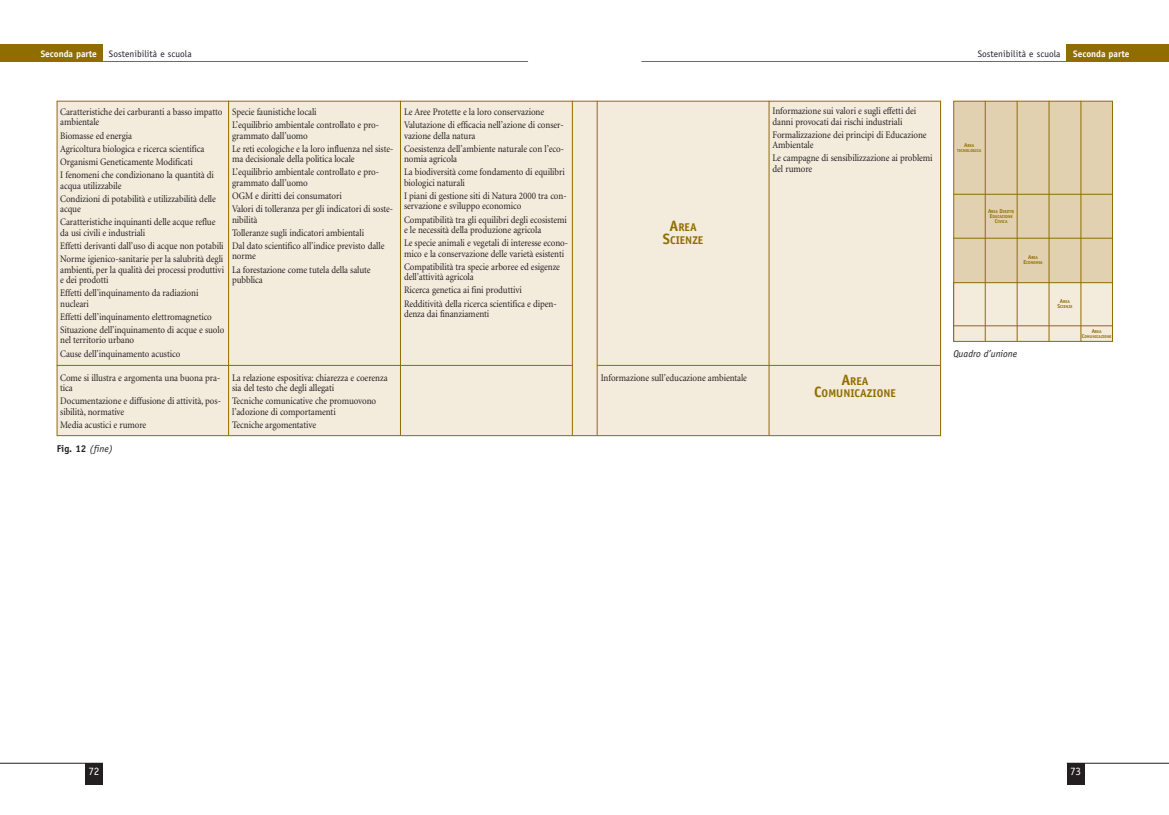
<style>
.page{position:relative;width:1169px;height:815px;background:#fff}
.page>*{position:absolute;margin:0;border:0;box-sizing:border-box;transform-origin:0 0}
.t1{font:700 11.25px/12.5px "Officina Sans";color:#906d00;text-align:center}
.t2{font:11.25px "Officina Sans";color:#fff}
.t3{font:10px/13.2px "Minion";letter-spacing:-.01em;color:#231f20;scale:.9 1}
.t4{font:italic 9.88px "Officina Sans";color:#231f20}
.t5{font:700 9.88px "Officina Sans";color:#231f20}
.t6{font:9.38px "Officina Sans";letter-spacing:.005em;color:#231f20}
.t7{font:700 9.38px "Officina Sans";letter-spacing:-.005em;color:#fff}
.t8{font:700 4.25px/5px "Officina Sans";letter-spacing:-.01em;color:#906d00;text-align:center}
.t9{font:700 4.12px/5px "Officina Sans";letter-spacing:-.005em;color:#906d00;text-align:center}
.s1{font-weight:400;font-style:italic}
.s2{font-size:15px}
.s3{font-size:5.62px}
.s4{font-size:5.5px}
</style>
<div class="page">
<div style="left:57px;top:101px;width:883px;height:335px;background:#f3ebdc"></div>
<hr style="left:228px;top:101px;width:1px;height:334px;background:#906d00">
<hr style="left:400px;top:101px;width:1px;height:334px;background:#906d00">
<hr style="left:572px;top:101px;width:1px;height:334px;background:#906d00">
<hr style="left:597px;top:101px;width:1px;height:334px;background:#906d00">
<hr style="left:769px;top:101px;width:1px;height:334px;background:#906d00">
<hr style="left:57px;top:365px;width:515px;height:1px;background:#906d00">
<hr style="left:597px;top:365px;width:343px;height:1px;background:#906d00">
<div style="left:85px;top:763px;width:18px;height:22px;background:#231f20"></div>
<hr style="left:0;top:763px;width:103px;height:1px;background:#231f20">
<div style="left:1067px;top:763px;width:17px;height:22px;background:#231f20"></div>
<hr style="left:1067px;top:763px;width:102px;height:1px;background:#231f20">
<hr style="left:641px;top:61px;width:528px;height:1px;background:#906d00">
<div style="left:1067px;top:44px;width:102px;height:17px;background:#906d00"></div>
<hr style="left:0;top:61px;width:528px;height:1px;background:#906d00">
<div style="left:0;top:44px;width:103px;height:17px;background:#906d00"></div>
<div style="left:954px;top:101px;width:158px;height:240px;background:#e1d1b0"></div>
<div style="left:953px;top:101px;width:160px;height:241px;border:1px solid #906d00"></div>
<div style="left:954px;top:283px;width:158px;height:58px;background:#f3ebdc"></div>
<div style="left:953px;top:282px;width:160px;height:60px;border:1px solid #906d00"></div>
<hr style="left:985px;top:101px;width:1px;height:241px;background:#906d00">
<hr style="left:1017px;top:101px;width:1px;height:241px;background:#906d00">
<hr style="left:1049px;top:101px;width:1px;height:240px;background:#906d00">
<hr style="left:1080px;top:101px;width:1px;height:240px;background:#906d00">
<hr style="left:953px;top:326px;width:160px;height:1px;background:#906d00">
<hr style="left:953px;top:238px;width:160px;height:1px;background:#906d00">
<hr style="left:953px;top:194px;width:160px;height:1px;background:#906d00">
<p class="t7" style="left:41px;top:50px;width:58px">Seconda parte</p>
<p class="t6" style="left:109px;top:50px;width:84px">Sostenibilità e scuola</p>
<p class="t6" style="left:978px;top:50px;width:84px">Sostenibilità e scuola</p>
<p class="t7" style="left:1073px;top:50px;width:58px">Seconda parte</p>
<p class="t3" style="left:60px;top:107px;width:182px;line-height:10.4px">Caratteristiche dei carburanti a basso impatto ambientale</p>
<p class="t3" style="left:60px;top:130px;width:172px">Biomasse ed energia<br>Agricoltura biologica e ricerca scientifica Organismi Geneticamente Modificati<br>I fenomeni che condizionano la quantità di</p>
<p class="t3" style="left:60px;top:180px;width:174px">acqua utilizzabile<br>Condizioni di potabilità e utilizzabilità delle</p>
<p class="t3" style="left:60px;top:203px;width:174px">acque<br>Caratteristiche inquinanti delle acque reflue</p>
<p class="t3" style="left:60px;top:227px;width:183px">da usi civili e industriali<br>Effetti derivanti dall’uso di acque non potabili<br>Norme igienico-sanitarie per la salubrità degli</p>
<p class="t3" style="left:60px;top:265px;width:184px;line-height:10.4px">ambienti, per la qualità dei processi produttivi e dei prodotti</p>
<p class="t3" style="left:60px;top:289px;width:155px;line-height:10.4px">Effetti dell’inquinamento da radiazioni nucleari</p>
<p class="t3" style="left:60px;top:311px;width:184px">Effetti dell’inquinamento elettromagnetico<br>Situazione dell’inquinamento di acque e suolo</p>
<p class="t3" style="left:60px;top:334px;width:135px">nel territorio urbano<br>Cause dell’inquinamento acustico</p>
<p class="t3" style="left:60px;top:373px;width:179px;line-height:10.4px">Come si illustra e argomenta una buona pra&shy;tica</p>
<p class="t3" style="left:60px;top:397px;width:180px;line-height:10.4px">Documentazione e diffusione di attività, pos&shy;sibilità, normative</p>
<p class="t3" style="left:60px;top:419px;width:97px">Media acustici e rumore</p>
<p class="t5" style="left:57px;top:445px;width:58px">Fig. 12 <span class="s1">(fine)</span></p>
<p class="t3" style="left:232px;top:106px;width:165px">Specie faunistiche locali<br>L’equilibrio ambientale controllato e pro-</p>
<p class="t3" style="left:232px;top:130px;width:181px">grammato dall’uomo<br>Le reti ecologiche e la loro influenza nel siste-</p>
<p class="t3" style="left:232px;top:153px;width:165px">ma decisionale della politica locale<br>L’equilibrio ambientale controllato e pro-</p>
<p class="t3" style="left:232px;top:177px;width:180px">grammato dall’uomo<br>OGM e diritti dei consumatori<br>Valori di tolleranza per gli indicatori di soste-</p>
<p class="t3" style="left:232px;top:214px;width:171px">nibilità<br>Tolleranze sugli indicatori ambientali<br>Dal dato scientifico all’indice previsto dalle</p>
<p class="t3" style="left:232px;top:250px;width:155px">norme<br>La forestazione come tutela della salute</p>
<p class="t3" style="left:232px;top:274px;width:36px">pubblica</p>
<p class="t3" style="left:232px;top:373px;width:174px;line-height:10.4px">La relazione espositiva: chiarezza e coerenza sia del testo che degli allegati</p>
<p class="t3" style="left:232px;top:397px;width:162px;line-height:10.4px">Tecniche comunicative che promuovono l’adozione di comportamenti</p>
<p class="t3" style="left:232px;top:419px;width:95px">Tecniche argomentative</p>
<p class="t3" style="left:404px;top:106px;width:179px">Le Aree Protette e la loro conservazione<br>Valutazione di efficacia nell’azione di conser-</p>
<p class="t3" style="left:404px;top:130px;width:179px">vazione della natura<br>Coesistenza dell’ambiente naturale con l’eco-</p>
<p class="t3" style="left:404px;top:153px;width:180px">nomia agricola<br>La biodiversità come fondamento di equilibri</p>
<p class="t3" style="left:404px;top:177px;width:182px">biologici naturali<br>I piani di gestione siti di Natura 2000 tra con-</p>
<p class="t3" style="left:404px;top:200px;width:182px">servazione e sviluppo economico<br>Compatibilità tra gli equilibri degli ecosistemi</p>
<p class="t3" style="left:404px;top:224px;width:184px">e le necessità della produzione agricola<br>Le specie animali e vegetali di interesse econo-</p>
<p class="t3" style="left:404px;top:248px;width:179px">mico e la conservazione delle varietà esistenti<br>Compatibilità tra specie arboree ed esigenze</p>
<p class="t3" style="left:404px;top:271px;width:171px">dell’attività agricola<br>Ricerca genetica ai fini produttivi<br>Redditività della ricerca scientifica e dipen-</p>
<p class="t3" style="left:404px;top:308px;width:96px">denza dai finanziamenti</p>
<p class="t1" style="left:663px;top:222px;width:42px"><span class="s2">A</span>REA<br><span class="s2">S</span>CIENZE</p>
<p class="t3" style="left:772px;top:107px;width:161px;line-height:10.4px">Informazione sui valori e sugli effetti dei danni provocati dai rischi industriali</p>
<p class="t3" style="left:772px;top:130px;width:173px;line-height:10.4px">Formalizzazione dei principi di Educazione<br>Ambientale</p>
<p class="t3" style="left:772px;top:154px;width:179px;line-height:10.4px">Le campagne di sensibilizzazione ai problemi del rumore</p>
<p class="t3" style="left:601px;top:372px;width:164px">Informazione sull’educazione ambientale</p>
<p class="t1" style="left:814px;top:375px;width:83px"><span class="s2">A</span>REA<br><span class="s2">C</span>OMUNICAZIONE</p>
<p class="t8" style="left:957px;top:144px;width:26px"><span class="s3">A</span>REA<br>TECNOLOGICA</p>
<p class="t8" style="left:988px;top:209px;width:28px"><span class="s3">A</span>REA <span class="s3">D</span>IRITTO<br><span class="s3">E</span>DUCAZIONE<br><span class="s3">C</span>IVICA</p>
<p class="t8" style="left:1023px;top:255px;width:21px"><span class="s3">A</span>REA<br><span class="s3">E</span>CONOMIA</p>
<p class="t4" style="left:953px;top:350px;width:65px">Quadro d’unione</p>
<p class="t8" style="left:1057px;top:299px;width:17px"><span class="s3">A</span>REA<br><span class="s3">S</span>CIENZE</p>
<p class="t9" style="left:1082px;top:329px;width:31px"><span class="s4">A</span>REA<br><span class="s4">C</span>OMUNICAZIONE</p>
<p class="t2" style="left:88px;top:767px;width:13px">72</p>
<p class="t2" style="left:1070px;top:767px;width:13px">73</p>
</div>
